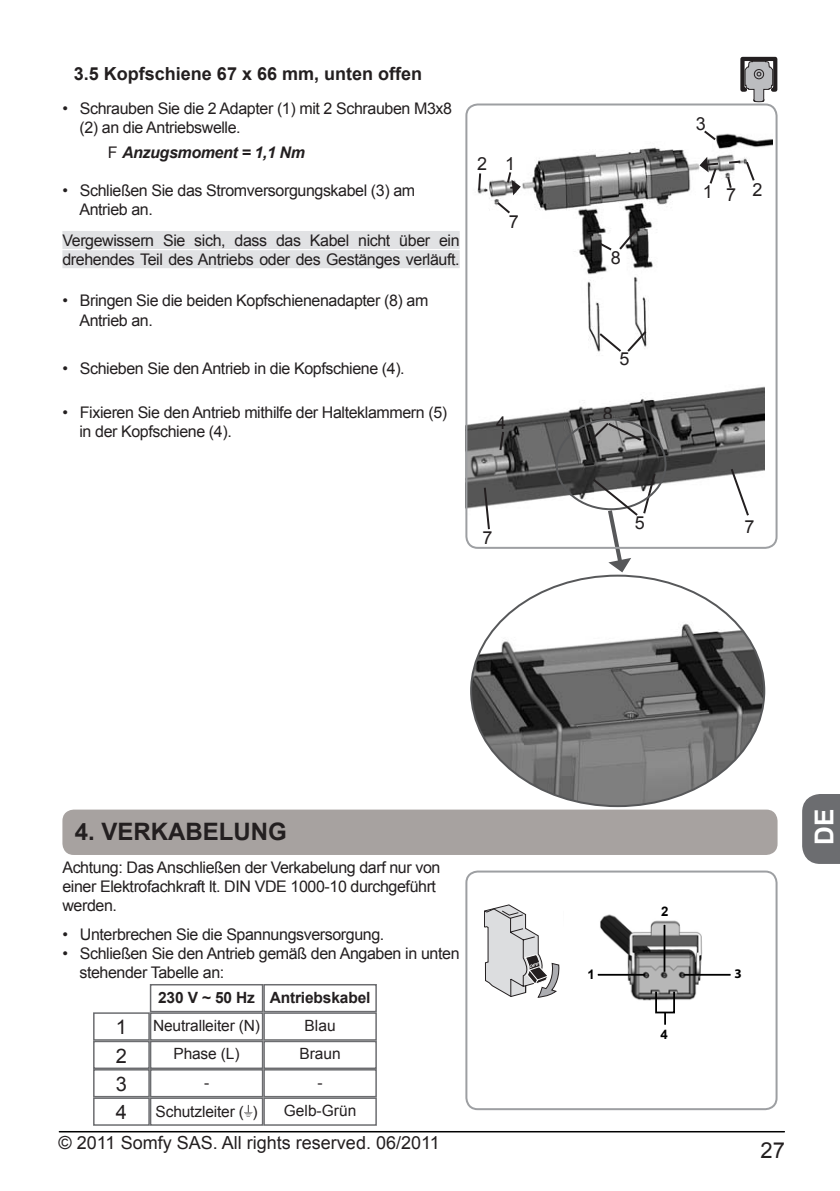
<style>
.page{position:relative;width:840px;height:1191px;background:#fff}
.page>*{position:absolute;margin:0;border:0;box-sizing:border-box;transform-origin:0 0}
.t1{font:700 26px "Arial";color:#fff}
.t2{font:700 24px "Arial";color:#231f20}
.t3{font:22px "Arial";color:#231f20}
.t4{font:20px/28.4px "Arial";color:#231f20;text-align:justify}
.t5{font:18px "Arial";color:#231f20}
.t6{font:700 18px "Arial";color:#231f20}
.t7{font:16px/19.2px "Arial";letter-spacing:-.025em;color:#231f20}
.t8{font:italic 700 16px "Arial";letter-spacing:-.025em;color:#231f20}
.t9{font:15.6px/28.4px "Arial";letter-spacing:-.01em;color:#231f20;text-align:center}
.t10{font:700 15.6px "Arial";letter-spacing:-.01em;color:#231f20}
.t11{font:700 13.2px "Arial";color:#000}
.t12{font:700 13.2px "Myriad Pro";color:#000}
.s1{font-weight:400;font-style:normal}
</style>
<div class="page">
<hr style="left:59px;top:1131px;width:725px;height:1px;background:#000">
<svg style="left:802px;top:794px;width:37px;height:70px;background:#747577"></svg>
<div style="left:62px;top:231px;width:397px;height:18px;background:#e1e2e4"></div>
<div style="left:62px;top:250px;width:397px;height:18px;background:#e1e2e4"></div>
<img style="left:520px;top:133px;width:252px;height:216px">
<img style="left:468px;top:386px;width:296px;height:123px">
<svg style="left:585px;top:421px;width:58px;height:25px"></svg>
<div style="left:555px;top:418px;width:111px;height:92px;border:2px solid #57585a;border-radius:50%"></div>
<svg style="left:477px;top:172px;width:43px;height:42px"></svg>
<svg style="left:699px;top:157px;width:56px;height:33px"></svg>
<svg style="left:482px;top:485px;width:9px;height:45px"></svg>
<svg style="left:728px;top:466px;width:22px;height:50px"></svg>
<svg style="left:701px;top:130px;width:16px;height:12px"></svg>
<svg style="left:498px;top:430px;width:7px;height:22px"></svg>
<img style="left:471px;top:577px;width:292px;height:229px">
<svg style="left:590px;top:471px;width:66px;height:101px"></svg>
<svg style="left:594px;top:226px;width:45px;height:26px"></svg>
<div style="left:465px;top:103px;width:312px;height:446px;border:2px solid #9d9fa2;border-radius:11px"></div>
<svg style="left:597px;top:329px;width:51px;height:23px"></svg>
<svg style="left:740px;top:57px;width:37px;height:45px"></svg>
<div style="left:62px;top:809px;width:715px;height:46px;background:#a7a2a0;border-radius:11px"></div>
<div style="left:465px;top:870px;width:312px;height:240px;border:2px solid #9d9fa2;border-radius:11px"></div>
<div style="left:150px;top:984px;width:113px;height:28px;border:2px solid #6c6d70"></div>
<div style="left:150px;top:1012px;width:113px;height:28px;border:2px solid #6c6d70"></div>
<div style="left:150px;top:1040px;width:113px;height:29px;border:2px solid #6c6d70"></div>
<div style="left:150px;top:1069px;width:113px;height:28px;border:2px solid #6c6d70"></div>
<div style="left:263px;top:984px;width:113px;height:28px;border:2px solid #6c6d70"></div>
<div style="left:263px;top:1012px;width:113px;height:28px;border:2px solid #6c6d70"></div>
<div style="left:263px;top:1040px;width:113px;height:29px;border:2px solid #6c6d70"></div>
<div style="left:263px;top:1069px;width:113px;height:28px;border:2px solid #6c6d70"></div>
<div style="left:93px;top:1012px;width:57px;height:28px;border:2px solid #6c6d70"></div>
<div style="left:93px;top:1040px;width:57px;height:29px;border:2px solid #6c6d70"></div>
<div style="left:93px;top:1069px;width:57px;height:28px;border:2px solid #6c6d70"></div>
<svg style="left:244px;top:1105px;width:8px;height:11px"></svg>
<div style="left:150px;top:1097px;width:113px;height:28px;border:2px solid #6c6d70"></div>
<div style="left:263px;top:1097px;width:113px;height:28px;border:2px solid #6c6d70"></div>
<div style="left:93px;top:1097px;width:57px;height:28px;border:2px solid #6c6d70"></div>
<img style="left:597px;top:914px;width:134px;height:111px">
<div style="left:654px;top:990px;width:20px;height:23px;border:2px solid #000"></div>
<svg style="left:663px;top:1012px;width:2px;height:12px"></svg>
<hr style="left:597px;top:974px;width:47px;height:1px;background:#000">
<hr style="left:683px;top:974px;width:47px;height:1px;background:#000">
<hr style="left:663px;top:925px;width:2px;height:46px;background:#000">
<svg style="left:484px;top:904px;width:75px;height:93px"></svg>
<p class="t6" style="left:74px;top:62px;width:350px">3.5 Kopfschiene 67 x 66 mm, unten offen</p>
<p class="t7" style="left:79px;top:99px;width:374px;text-indent:-17px">• Schrauben Sie die 2 Adapter (1) mit 2 Schrauben M3x8 (2) an die Antriebswelle.</p>
<p class="t8" style="left:108px;top:142px;width:198px"><span class="s1">)</span> Anzugsmoment = 1,1 Nm</p>
<p class="t7" style="left:79px;top:181px;width:337px;text-indent:-17px">• Schließen Sie das Stromversorgungskabel (3) am<br>Antrieb an.</p>
<p class="t7" style="left:62px;top:231px;width:398px">Vergewissern Sie sich, dass das Kabel nicht über ein drehendes Teil des Antriebs oder des Gestänges verläuft.</p>
<p class="t7" style="left:79px;top:291px;width:350px;text-indent:-17px">• Bringen Sie die beiden Kopfschienenadapter (8) am<br>Antrieb an.</p>
<p class="t7" style="left:62px;top:359px;width:343px">• Schieben Sie den Antrieb in die Kopfschiene (4).</p>
<p class="t7" style="left:79px;top:403px;width:369px;text-indent:-17px">• Fixieren Sie den Antrieb mithilfe der Halteklammern (5) in der Kopfschiene (4).</p>
<p class="t5" style="left:477px;top:152px;width:39px">2 1</p>
<p class="t5" style="left:508px;top:210px;width:12px">7</p>
<p class="t5" style="left:495px;top:411px;width:12px">4</p>
<p class="t5" style="left:482px;top:526px;width:12px">7</p>
<p class="t5" style="left:610px;top:246px;width:12px">8</p>
<p class="t5" style="left:619px;top:347px;width:12px">5</p>
<p class="t5" style="left:602px;top:402px;width:12px">8</p>
<p class="t5" style="left:634px;top:511px;width:12px">5</p>
<p class="t5" style="left:695px;top:112px;width:12px">3</p>
<p class="t5" style="left:702px;top:180px;width:12px">1</p>
<p class="t5" style="left:752px;top:177px;width:12px">2</p>
<p class="t5" style="left:725px;top:183px;width:12px">7</p>
<p class="t5" style="left:744px;top:514px;width:12px">7</p>
<h2 class="t2" style="left:75px;top:815px;width:214px">4. Verkabelung</h2>
<p class="t7" style="left:62px;top:857px;width:379px">Achtung: Das Anschließen der Verkabelung darf nur von einer Elektrofachkraft lt. DIN VDE 1000-10 durchgeführt werden.</p>
<p class="t7" style="left:62px;top:925px;width:323px">• Unterbrechen Sie die Spannungsversorgung.</p>
<p class="t7" style="left:79px;top:944px;width:381px;text-indent:-17px">• Schließen Sie den Antrieb gemäß den Angaben in unten stehender Tabelle an:</p>
<p class="t10" style="left:158px;top:987px;width:98px">230 V ~ 50 Hz</p>
<p class="t9" style="left:153px;top:1011px;width:108px">Neutralleiter (N)<br>Phase (L)<br>-</p>
<p class="t10" style="left:269px;top:987px;width:102px">Antriebskabel</p>
<p class="t9" style="left:299px;top:1011px;width:43px">Blau<br>Braun -</p>
<p class="t4" style="left:116px;top:1013px;width:13px">1<br>2<br>3<br>4</p>
<p class="t9" style="left:155px;top:1097px;width:103px">Schutzleiter ( )</p>
<p class="t9" style="left:284px;top:1096px;width:74px">Gelb-Grün</p>
<p class="t5" style="left:59px;top:1131px;width:382px">© 2011 Somfy SAS. All rights reserved. 06/2011</p>
<p class="t11" style="left:587px;top:965px;width:9px">1</p>
<p class="t11" style="left:660px;top:902px;width:9px">2</p>
<p class="t11" style="left:660px;top:1025px;width:9px">4</p>
<p class="t12" style="left:734px;top:965px;width:9px">3</p>
<h1 class="t1" style="left:806px;top:845px;width:38px;rotate:-90deg">DE</h1>
<h3 class="t3" style="left:760px;top:1136px;width:26px">27</h3>
</div>
